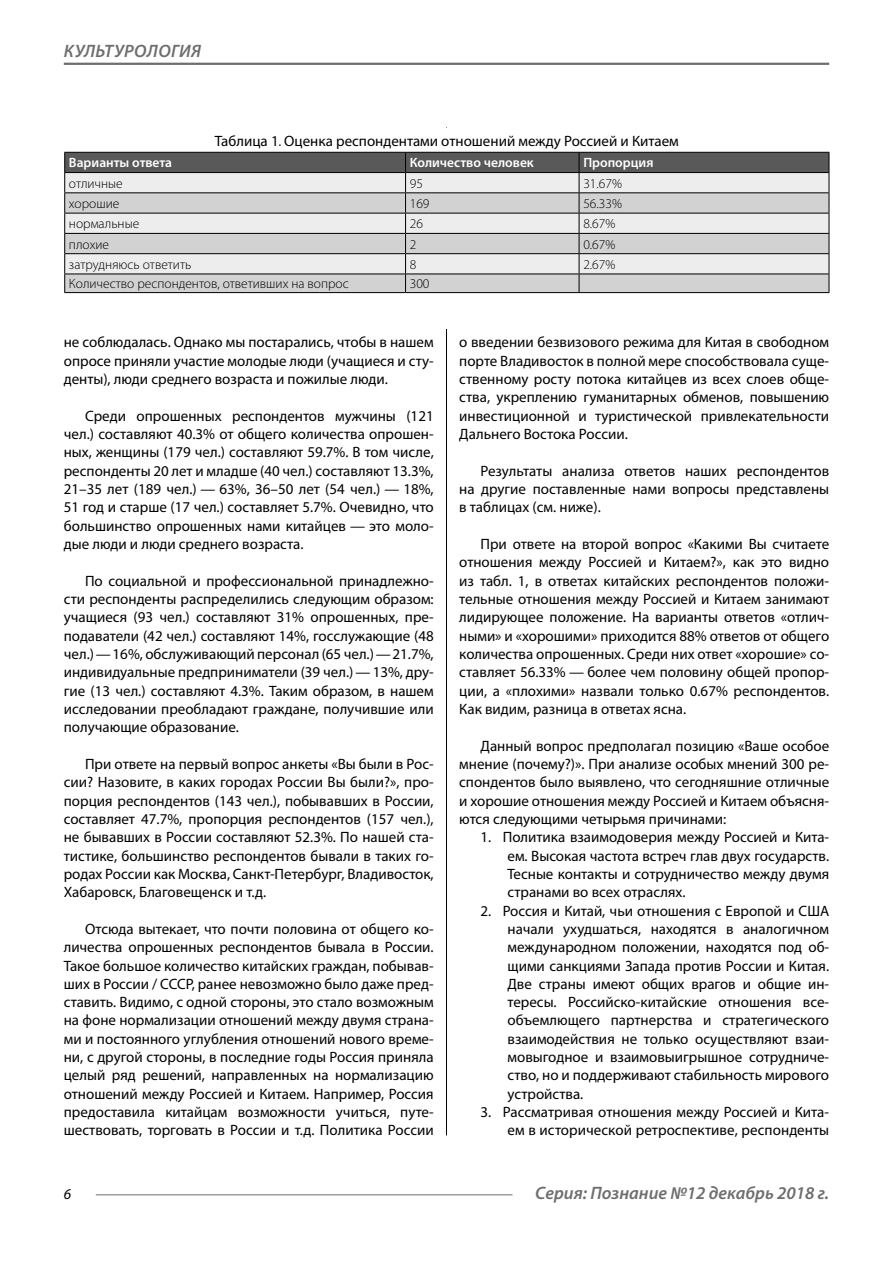
<style>
.page{position:relative;width:893px;height:1263px;background:#fff}
.page>*{position:absolute;margin:0;border:0;box-sizing:border-box;transform-origin:0 0}
.Sh1{font:italic 600 18px "Myriad Pro";color:#6e6e6e}
.Normal{font:15px/18.3px "Myriad Pro";color:#000;text-align:justify}
.podpis{font:15px "Myriad Pro";color:#000}
.t1{font:italic 15px "Myriad Pro";color:#000}
.Tab_content{font:300 13.5px "Myriad Pro";color:#000}
.Tab_header{font:600 13.5px "Myriad Pro";color:#fff}
</style>
<div class="page">
<hr style="left:446px;top:128px;width:1px;height:1007px;background:#000">
<div style="left:64px;top:128px;width:766px;height:201px;background:#fff"></div>
<hr style="left:64px;top:292px;width:342px;height:1px;background:#000">
<hr style="left:406px;top:292px;width:173px;height:1px;background:#000">
<hr style="left:579px;top:292px;width:250px;height:1px;background:#000">
<svg style="left:64px;top:152px;width:766px;height:140px;background:#c2c2c2"></svg>
<hr style="left:64px;top:172px;width:342px;height:1px;background:#000">
<hr style="left:406px;top:172px;width:173px;height:1px;background:#000">
<hr style="left:579px;top:172px;width:250px;height:1px;background:#000">
<hr style="left:64px;top:63px;width:765px;height:2px;background:#6e6e6e">
<hr style="left:96px;top:1194px;width:416px;height:1px;background:#6e6e6e">
<p class="Sh1" style="left:64px;top:39px;width:52px">Культурологи</p>
<p class="Sh1" style="left:191px;top:39px;width:11px">я</p>
<p class="podpis" style="left:215px;top:132px;width:465px">Таблица 1. Оценка респондентами отношений между Россией и Китаем</p>
<p class="Tab_header" style="left:69px;top:154px;width:105px">Варианты ответа</p>
<p class="Tab_header" style="left:410px;top:154px;width:126px">Количество человек</p>
<p class="Tab_header" style="left:583px;top:154px;width:72px">Пропорция</p>
<p class="Tab_content" style="left:69px;top:175px;width:55px">отличные</p>
<p class="Tab_content" style="left:410px;top:175px;width:15px">95</p>
<p class="Tab_content" style="left:583px;top:175px;width:40px">31.67%</p>
<p class="Tab_content" style="left:69px;top:195px;width:52px">хорошие</p>
<p class="Tab_content" style="left:410px;top:195px;width:21px">169</p>
<p class="Tab_content" style="left:583px;top:195px;width:40px">56.33%</p>
<p class="Tab_content" style="left:69px;top:216px;width:72px">нормальные</p>
<p class="Tab_content" style="left:410px;top:216px;width:15px">26</p>
<p class="Tab_content" style="left:583px;top:216px;width:34px">8.67%</p>
<p class="Tab_content" style="left:69px;top:236px;width:42px">плохие</p>
<p class="Tab_content" style="left:410px;top:236px;width:8px">2</p>
<p class="Tab_content" style="left:583px;top:236px;width:34px">0.67%</p>
<p class="Tab_content" style="left:69px;top:256px;width:124px">затрудняюсь ответить</p>
<p class="Tab_content" style="left:410px;top:256px;width:8px">8</p>
<p class="Tab_content" style="left:583px;top:256px;width:34px">2.67%</p>
<p class="Tab_content" style="left:69px;top:276px;width:281px">Количество респондентов, ответивших на вопрос</p>
<p class="Tab_content" style="left:410px;top:276px;width:21px">300</p>
<p class="Normal" style="left:64px;top:333px;width:371px">не соблюдалась. Однако мы постарались, чтобы в нашем опросе приняли участие молодые люди (учащиеся и сту&shy;денты), люди среднего возраста и пожилые люди.</p>
<p class="Normal" style="left:64px;top:406px;width:371px;text-indent:21px">Среди опрошенных респондентов мужчины (121 чел.) составляют 40.3% от общего количества опрошен&shy;ных, женщины (179 чел.) составляют 59.7%. В том числе, респонденты 20 лет и младше (40 чел.) составляют 13.3%, 21–35 лет (189 чел.) — 63%, 36–50 лет (54 чел.) — 18%, 51 год и старше (17 чел.) составляет 5.7%. Очевидно, что большинство опрошенных нами китайцев — это моло&shy;дые люди и люди среднего возраста.</p>
<p class="Normal" style="left:64px;top:571px;width:371px;text-indent:21px">По социальной и профессиональной принадлежно&shy;сти респонденты распределились следующим образом: учащиеся (93 чел.) составляют 31% опрошенных, пре&shy;подаватели (42 чел.) составляют 14%, госслужающие (48 чел.)—16%, обслуживающий персонал (65 чел.)—21.7%, индивидуальные предприниматели (39 чел.)—13%, дру&shy;гие (13 чел.) составляют 4.3%. Таким образом, в нашем исследовании преобладают граждане, получившие или получающие образование.</p>
<p class="Normal" style="left:64px;top:754px;width:371px;text-indent:21px">При ответе на первый вопрос анкеты «Вы были в Рос&shy;сии? Назовите, в каких городах России Вы были?», про&shy;порция респондентов (143 чел.), побывавших в России, составляет 47.7%, пропорция респондентов (157 чел.), не бывавших в России составляют 52.3%. По нашей ста&shy;тистике, большинство респондентов бывали в таких го&shy;родах России как Москва, Санкт-Петербург, Владивосток, Хабаровск, Благовещенск и т.д.</p>
<p class="Normal" style="left:64px;top:919px;width:371px;text-indent:21px">Отсюда вытекает, что почти половина от общего ко&shy;личества опрошенных респондентов бывала в России.<br>Такое большое количество китайских граждан, побывав&shy;ших в России / СССР, ранее невозможно было даже пред&shy;ставить. Видимо, с одной стороны, это стало возможным на фоне нормализации отношений между двумя страна&shy;ми и постоянного углубления отношений нового време&shy;ни, с другой стороны, в последние годы Россия приняла целый ряд решений, направленных на нормализацию отношений между Россией и Китаем. Например, Россия предоставила китайцам возможности учиться, путе&shy;шествовать, торговать в России и т.д. Политика России</p>
<p class="Normal" style="left:459px;top:333px;width:371px">о введении безвизового режима для Китая в свободном порте Владивосток в полной мере способствовала суще&shy;ственному росту потока китайцев из всех слоев обще&shy;ства, укреплению гуманитарных обменов, повышению инвестиционной и туристической привлекательности Дальнего Востока России.</p>
<p class="Normal" style="left:459px;top:461px;width:371px;text-indent:21px">Результаты анализа ответов наших респондентов на другие поставленные нами вопросы представлены в таблицах (см. ниже).</p>
<p class="Normal" style="left:459px;top:535px;width:371px;text-indent:21px">При ответе на второй вопрос «Какими Вы считаете отношения между Россией и Китаем?», как это видно из табл. 1, в ответах китайских респондентов положи&shy;тельные отношения между Россией и Китаем занимают лидирующее положение. На варианты ответов «отлич&shy;ными» и «хорошими» приходится 88% ответов от общего количества опрошенных. Среди них ответ «хорошие» со&shy;ставляет 56.33% — более чем половину общей пропор&shy;ции, а «плохими» назвали только 0.67% респондентов.<br>Как видим, разница в ответах ясна.</p>
<p class="Normal" style="left:459px;top:736px;width:371px;text-indent:21px">Данный вопрос предполагал позицию «Ваше особое мнение (почему?)». При анализе особых мнений 300 ре&shy;спондентов было выявлено, что сегодняшние отличные и хорошие отношения между Россией и Китаем объясня&shy;ются следующими четырьмя причинами:</p>
<p class="Normal" style="left:507px;top:828px;width:323px;text-indent:-27px">1. Политика взаимодоверия между Россией и Кита&shy;ем. Высокая частота встреч глав двух государств.<br>Тесные контакты и сотрудничество между двумя странами во всех отраслях.</p>
<p class="Normal" style="left:507px;top:901px;width:323px;text-indent:-27px">2. Россия и Китай, чьи отношения с Европой и США начали ухудшаться, находятся в аналогичном международном положении, находятся под об&shy;щими санкциями Запада против России и Китая.<br>Две страны имеют общих врагов и общие ин&shy;тересы. Российско-китайские отношения все&shy;объемлющего партнерства и стратегического взаимодействия не только осуществляют взаи&shy;мовыгодное и взаимовыигрышное сотрудниче&shy;ство, но и поддерживают стабильность мирового устройства.</p>
<p class="Normal" style="left:480px;top:1103px;width:350px;text-align:right">3. Рассматривая отношения между Россией и Кита&shy;ем в исторической ретроспективе, респонденты</p>
<p class="t1" style="left:64px;top:1185px;width:9px">6</p>
<p class="Sh1" style="left:535px;top:1182px;width:295px">Серия: Познание №12 декабрь 2018 г.</p>
</div>
